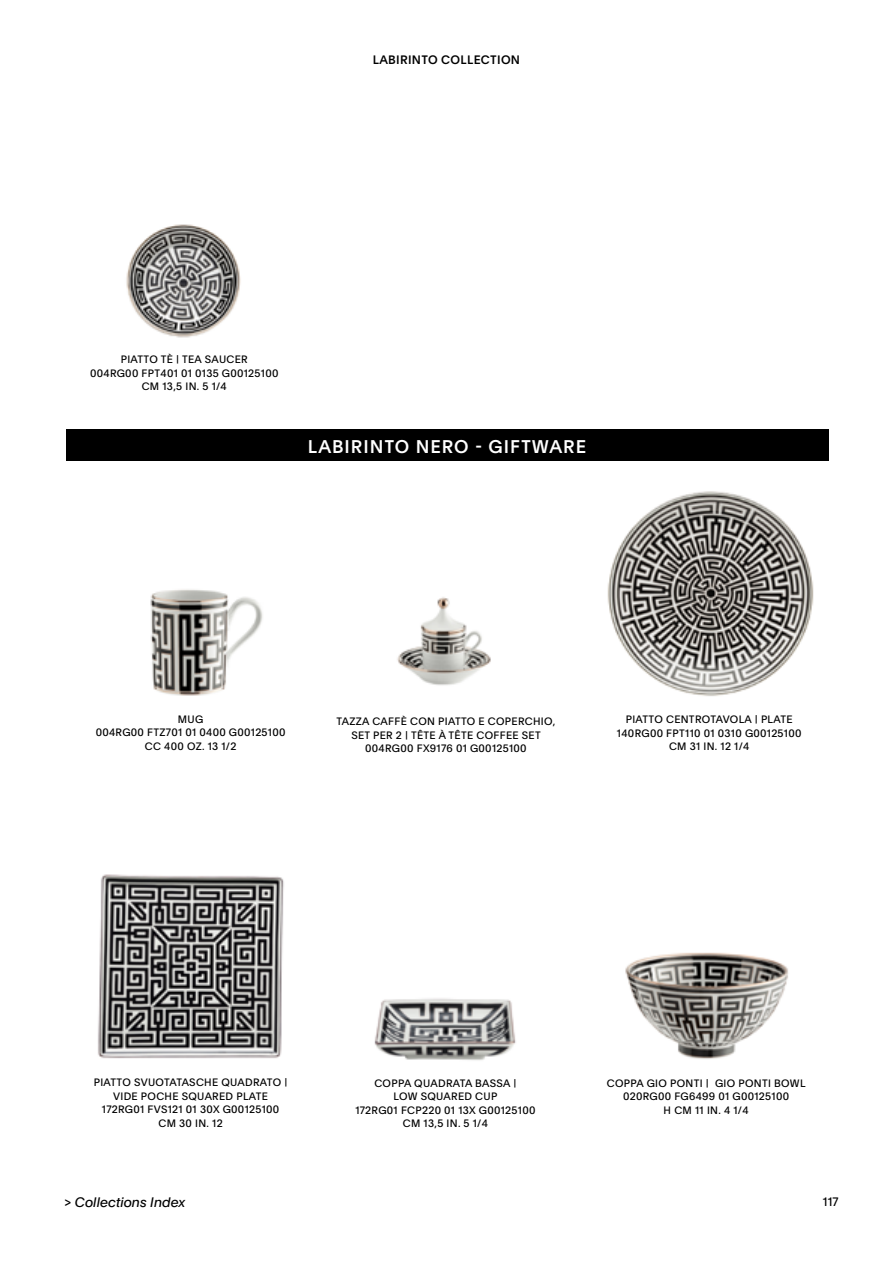
<style>
.page{position:relative;width:893px;height:1263px;background:#fff}
.page>*{position:absolute;margin:0;border:0;box-sizing:border-box;transform-origin:0 0}
.t1{font:500 18px "Plain";letter-spacing:.055em;color:#fff}
.t2{font:italic 13.5px "Plain";color:#000}
.t3{font:500 12px "Plain";letter-spacing:.025em;color:#000}
.t4{font:12px "Plain";color:#000}
.t5{font:10.5px/13.5px "Plain";letter-spacing:.025em;color:#000;text-align:center}
</style>
<div class="page">
<img style="left:126px;top:224px;width:115px;height:114px">
<img style="left:150px;top:589px;width:113px;height:107px">
<img style="left:397px;top:597px;width:94px;height:89px">
<img style="left:589px;top:429px;width:240px;height:267px">
<img style="left:98px;top:874px;width:186px;height:185px">
<img style="left:374px;top:998px;width:142px;height:63px">
<img style="left:625px;top:952px;width:163px;height:107px">
<div style="left:66px;top:430px;width:762px;height:31px;background:#000"></div>
<p class="t3" style="left:373px;top:51px;width:149px">LABIRINTO COLLECTION</p>
<p class="t5" style="left:90px;top:352px;width:190px">PIATTO TÈ | TEA SAUCER<br>004RG00 FPT401 01 0135 G00125100<br>CM 13,5 IN. 5 1/4</p>
<h1 class="t1" style="left:308px;top:433px;width:280px">LABIRINTO NERO - GIFTWARE</h1>
<p class="t5" style="left:96px;top:711px;width:191px">MUG<br>004RG00 FTZ701 01 0400 G00125100<br>CC 400 OZ. 13 1/2</p>
<p class="t5" style="left:336px;top:714px;width:220px">TAZZA CAFFÈ CON PIATTO E COPERCHIO,<br>SET PER 2 | TÊTE À TÊTE COFFEE SET<br>004RG00 FX9176 01 G00125100</p>
<p class="t5" style="left:617px;top:712px;width:186px">PIATTO CENTROTAVOLA | PLATE<br>140RG00 FPT110 01 0310 G00125100<br>CM 31 IN. 12 1/4</p>
<p class="t5" style="left:94px;top:1075px;width:195px">PIATTO SVUOTATASCHE QUADRATO |<br>VIDE POCHE SQUARED PLATE<br>172RG01 FVS121 01 30X G00125100<br>CM 30 IN. 12</p>
<p class="t5" style="left:355px;top:1076px;width:182px">COPPA QUADRATA BASSA |<br>LOW SQUARED CUP<br>172RG01 FCP220 01 13X G00125100<br>CM 13,5 IN. 5 1/4</p>
<p class="t5" style="left:607px;top:1076px;width:200px">COPPA GIO PONTI | GIO PONTI BOWL<br>020RG00 FG6499 01 G00125100<br>H CM 11 IN. 4 1/4</p>
<p class="t2" style="left:64px;top:1192px;width:123px">&gt; Collections Index</p>
<p class="t4" style="left:823px;top:1194px;width:17px">117</p>
</div>
